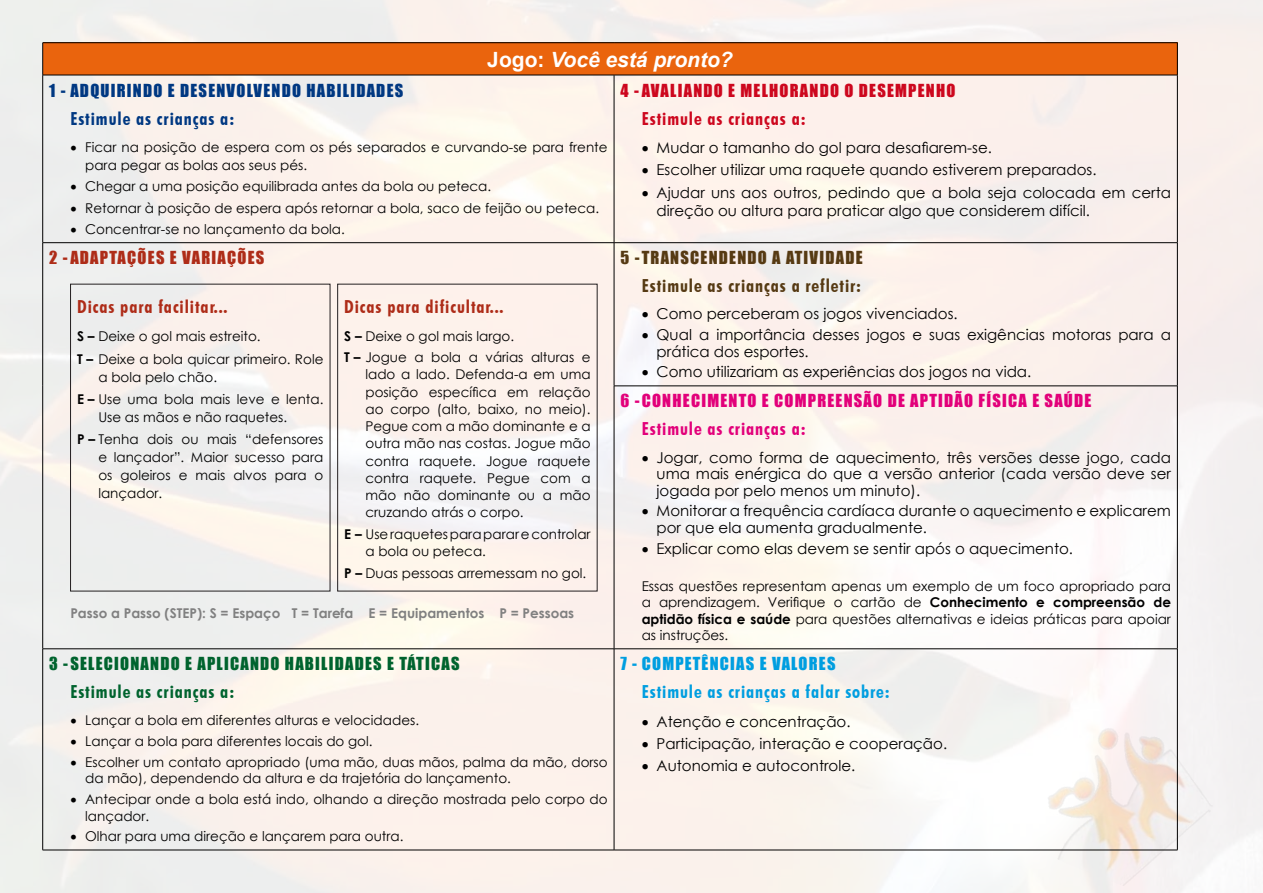
<style>
.page{position:relative;width:1263px;height:893px;background:#fff}
.page>*{position:absolute;margin:0;border:0;box-sizing:border-box;transform-origin:0 0}
.t1{font:italic 700 21px "Arial";color:#fff}
.t2{font:700 condensed 18px "Futura BT";letter-spacing:.05em;color:#ae2c18}
.t3{font:700 condensed 18px "Futura BT";letter-spacing:.05em;color:#009ee0}
.t4{font:700 condensed 18px "Futura BT";letter-spacing:.05em;color:#563a13}
.t5{font:700 condensed 18px "Futura BT";letter-spacing:.05em;color:#003882}
.t6{font:700 condensed 18px "Futura BT";letter-spacing:.05em;color:#cd071e}
.t7{font:700 condensed 18px "Futura BT";letter-spacing:.05em;color:#e2007a}
.t8{font:700 condensed 18px "Futura BT";letter-spacing:.05em;color:#00632e}
.t9{font:16.5px "Impact";letter-spacing:.075em;color:#e2007a}
.t10{font:16.5px "Impact";letter-spacing:.075em;color:#00632e}
.t11{font:16.5px "Impact";letter-spacing:.075em;color:#003882}
.t12{font:16.5px "Impact";color:#cd071e}
.t13{font:16.5px "Impact";color:#563a13}
.t14{font:16.5px "Impact";color:#ae2c18}
.t15{font:16.5px "Impact";letter-spacing:.075em;color:#009ee0}
.t16{font:15px/16.5px "Century Gothic";color:#000}
.t17{font:13.5px/17.2px "Century Gothic";color:#000}
.t18{font:700 13.5px "Century Gothic";color:#808080}
.s1{font-style:normal}
.s2{font-weight:700}
</style>
<div class="page">
<img style="left:0;top:0;width:1263px;height:893px">
<img style="left:1027px;top:707px;width:202px;height:186px">
<div style="left:43px;top:43px;width:1134px;height:32px;background:#ea640d"></div>
<hr style="left:43px;top:42px;width:571px;height:1px;background:#000">
<hr style="left:42px;top:43px;width:1px;height:32px;background:#000">
<hr style="left:614px;top:42px;width:563px;height:1px;background:#000">
<hr style="left:1177px;top:43px;width:1px;height:32px;background:#000">
<hr style="left:43px;top:75px;width:571px;height:1px;background:#000">
<hr style="left:42px;top:75px;width:1px;height:167px;background:#000">
<hr style="left:614px;top:75px;width:563px;height:1px;background:#000">
<hr style="left:614px;top:75px;width:1px;height:167px;background:#000">
<hr style="left:1177px;top:75px;width:1px;height:167px;background:#000">
<hr style="left:43px;top:242px;width:571px;height:1px;background:#000">
<hr style="left:42px;top:243px;width:1px;height:143px;background:#000">
<hr style="left:42px;top:386px;width:1px;height:263px;background:#000">
<hr style="left:614px;top:242px;width:563px;height:1px;background:#000">
<hr style="left:614px;top:243px;width:1px;height:143px;background:#000">
<hr style="left:1177px;top:243px;width:1px;height:143px;background:#000">
<hr style="left:614px;top:386px;width:563px;height:1px;background:#000">
<hr style="left:614px;top:386px;width:1px;height:263px;background:#000">
<hr style="left:1177px;top:386px;width:1px;height:263px;background:#000">
<hr style="left:43px;top:648px;width:571px;height:1px;background:#000">
<hr style="left:42px;top:649px;width:1px;height:201px;background:#000">
<hr style="left:614px;top:648px;width:563px;height:1px;background:#000">
<hr style="left:614px;top:649px;width:1px;height:201px;background:#000">
<hr style="left:1177px;top:649px;width:1px;height:201px;background:#000">
<hr style="left:43px;top:850px;width:571px;height:1px;background:#000">
<hr style="left:614px;top:850px;width:563px;height:1px;background:#000">
<p class="t1" style="left:487px;top:46px;width:247px"><span class="s1">Jogo:</span> Você está pronto?</p>
<p class="t11" style="left:49px;top:77px;width:88px">1 - ADQUIRINDO</p>
<p class="t11" style="left:168px;top:77px;width:23px">E DESENVOLVENDO</p>
<p class="t11" style="left:306px;top:77px;width:10px">HABILIDADES</p>
<p class="t5" style="left:70px;top:107px;width:165px">Estimule as crianças a:</p>
<p class="t17" style="left:85px;top:139px;width:524px;text-indent:-15px">• Ficar na posição de espera com os pés separados e curvando-se para frente para pegar as bolas aos seus pés.</p>
<p class="t17" style="left:70px;top:177px;width:422px">• Chegar a uma posição equilibrada antes da bola ou peteca.</p>
<p class="t17" style="left:70px;top:199px;width:530px">• Retornar à posição de espera após retornar a bola, saco de feijão ou peteca.</p>
<p class="t17" style="left:70px;top:220px;width:276px">• Concentrar-se no lançamento da bola.</p>
<p class="t14" style="left:49px;top:245px;width:71px">2 -ADAPTAÇÕES</p>
<p class="t14" style="left:170px;top:245px;width:52px">EVARIAÇÕES</p>
<p class="t2" style="left:77px;top:295px;width:152px">Dicas para facilitar...</p>
<p class="t17" style="left:77px;top:325px;width:248px;line-height:22.2px"><span class="s2">S –</span> Deixe o gol mais estreito.<br><span class="s2">T –</span> Deixe a bola quicar primeiro. Role</p>
<p class="t17" style="left:77px;top:365px;width:248px;line-height:22.2px;text-indent:21px">a bola pelo chão.<br><span class="s2">E –</span> Use uma bola mais leve e lenta.</p>
<p class="t17" style="left:77px;top:406px;width:248px;line-height:22.2px;text-indent:21px">Use as mãos e não raquetes.<br><span class="s2">P –</span> Tenha dois ou mais “defensores</p>
<p class="t17" style="left:98px;top:448px;width:227px;line-height:18px;text-align:justify">e lançador”. Maior sucesso para os goleiros e mais alvos para o lançador.</p>
<p class="t2" style="left:344px;top:295px;width:161px">Dicas para dificultar...</p>
<p class="t17" style="left:344px;top:325px;width:248px;line-height:21.5px"><span class="s2">S –</span> Deixe o gol mais largo.<br><span class="s2">T –</span> Jogue a bola a várias alturas e</p>
<p class="t17" style="left:365px;top:366px;width:227px;text-align:justify">lado a lado. Defenda-a em uma posição específica em relação ao corpo (alto, baixo, no meio).<br>Pegue com a mão dominante e a outra mão nas costas. Jogue mão contra raquete. Jogue raquete contra raquete. Pegue com a mão não dominante ou a mão cruzando atrás o corpo.</p>
<p class="t17" style="left:365px;top:525px;width:227px;text-indent:-21px"><span class="s2">E –</span> Use raquetes para parar e controlar a bola ou peteca.</p>
<p class="t17" style="left:344px;top:564px;width:244px"><span class="s2">P –</span> Duas pessoas arremessam no gol.</p>
<p class="t18" style="left:70px;top:603px;width:505px">Passo a Passo (STEP): S = Espaço T = Tarefa E = Equipamentos P = Pessoas</p>
<p class="t10" style="left:49px;top:651px;width:76px">3 -SELECIONANDO</p>
<p class="t10" style="left:185px;top:651px;width:66px">E APLICANDO</p>
<p class="t10" style="left:285px;top:651px;width:10px">HABILIDADES</p>
<p class="t10" style="left:387px;top:651px;width:65px">E TÁTI CAS</p>
<p class="t8" style="left:70px;top:681px;width:165px">Estimule as crianças a:</p>
<p class="t17" style="left:70px;top:712px;width:350px">• Lançar a bola em diferentes alturas e velocidades.</p>
<p class="t17" style="left:70px;top:732px;width:304px">• Lançar a bola para diferentes locais do gol.</p>
<p class="t17" style="left:85px;top:754px;width:524px;line-height:16.5px;text-indent:-15px">• Escolher um contato apropriado (uma mão, duas mãos, palma da mão, dorso da mão), dependendo da altura e da trajetória do lançamento.</p>
<p class="t17" style="left:85px;top:791px;width:524px;line-height:16.5px;text-indent:-15px">• Antecipar onde a bola está indo, olhando a direção mostrada pelo corpo do lançador.</p>
<p class="t17" style="left:70px;top:828px;width:335px">• Olhar para uma direção e lançarem para outra.</p>
<p class="t12" style="left:620px;top:77px;width:41px">4 -AVALIANDO</p>
<p class="t12" style="left:728px;top:77px;width:23px">E MELHO</p>
<p class="t12" style="left:790px;top:77px;width:21px">RANDO</p>
<p class="t12" style="left:844px;top:77px;width:25px">O DESEM</p>
<p class="t12" style="left:908px;top:77px;width:20px">PENHO</p>
<p class="t6" style="left:642px;top:107px;width:165px">Estimule as crianças a:</p>
<p class="t16" style="left:642px;top:139px;width:352px">• Mudar o tamanho do gol para desafiarem-se.</p>
<p class="t16" style="left:642px;top:162px;width:456px">• Escolher utilizar uma raquete quando estiverem preparados.</p>
<p class="t16" style="left:657px;top:183px;width:516px;line-height:18px;text-indent:-15px">• Ajudar uns aos outros, pedindo que a bola seja colocada em certa direção ou altura para praticar algo que considerem difícil.</p>
<p class="t13" style="left:620px;top:245px;width:91px">5 -TRANSCENDENDO</p>
<p class="t13" style="left:772px;top:245px;width:24px">A ATIVIDADE</p>
<p class="t4" style="left:642px;top:275px;width:221px">Estimule as crianças a refletir:</p>
<p class="t16" style="left:642px;top:305px;width:317px">• Como perceberam os jogos vivenciados.</p>
<p class="t16" style="left:657px;top:326px;width:516px;text-indent:-15px">• Qual a importância desses jogos e suas exigências motoras para a prática dos esportes.</p>
<p class="t16" style="left:642px;top:363px;width:391px">• Como utilizariam as experiências dos jogos na vida.</p>
<p class="t9" style="left:620px;top:388px;width:30px">6 - CONHE</p>
<p class="t9" style="left:691px;top:388px;width:21px">CIMENTO</p>
<p class="t9" style="left:762px;top:388px;width:76px">E COMPREENS</p>
<p class="t9" style="left:864px;top:388px;width:220px">ÃO DE APTIDÃO FÍSI CA E SAÚDE</p>
<p class="t7" style="left:642px;top:418px;width:165px">Estimule as crianças a:</p>
<p class="t16" style="left:657px;top:449px;width:516px;text-align:justify;text-indent:-15px">• Jogar, como forma de aquecimento, três versões desse jogo, cada uma mais enérgica do que a versão anterior (cada versão deve ser jogada por pelo menos um minuto).</p>
<p class="t16" style="left:657px;top:502px;width:516px;text-indent:-15px">• Monitorar a frequência cardíaca durante o aquecimento e explicarem por que ela aumenta gradualmente.</p>
<p class="t16" style="left:642px;top:540px;width:433px">• Explicar como elas devem se sentir após o aquecimento.</p>
<p class="t17" style="left:642px;top:577px;width:531px;line-height:16.5px;text-align:justify">Essas questões representam apenas um exemplo de um foco apropriado para a aprendizagem. Verifique o cartão de <span class="s2">Conhecimento e compreensão de aptidão física e saúde</span> para questões alternativas e ideias práticas para apoiar as instruções.</p>
<p class="t15" style="left:620px;top:651px;width:28px">7 - COM</p>
<p class="t15" style="left:675px;top:651px;width:64px">PETÊNCIAS</p>
<p class="t15" style="left:760px;top:651px;width:22px">E VALO</p>
<p class="t15" style="left:809px;top:651px;width:19px">RES</p>
<p class="t3" style="left:642px;top:681px;width:250px">Estimule as crianças a falar sobre:</p>
<p class="t16" style="left:642px;top:713px;width:210px">• Atenção e concentração.</p>
<p class="t16" style="left:642px;top:735px;width:307px">• Participação, interação e cooperação.</p>
<p class="t16" style="left:642px;top:757px;width:215px">• Autonomia e autocontrole.</p>
</div>
